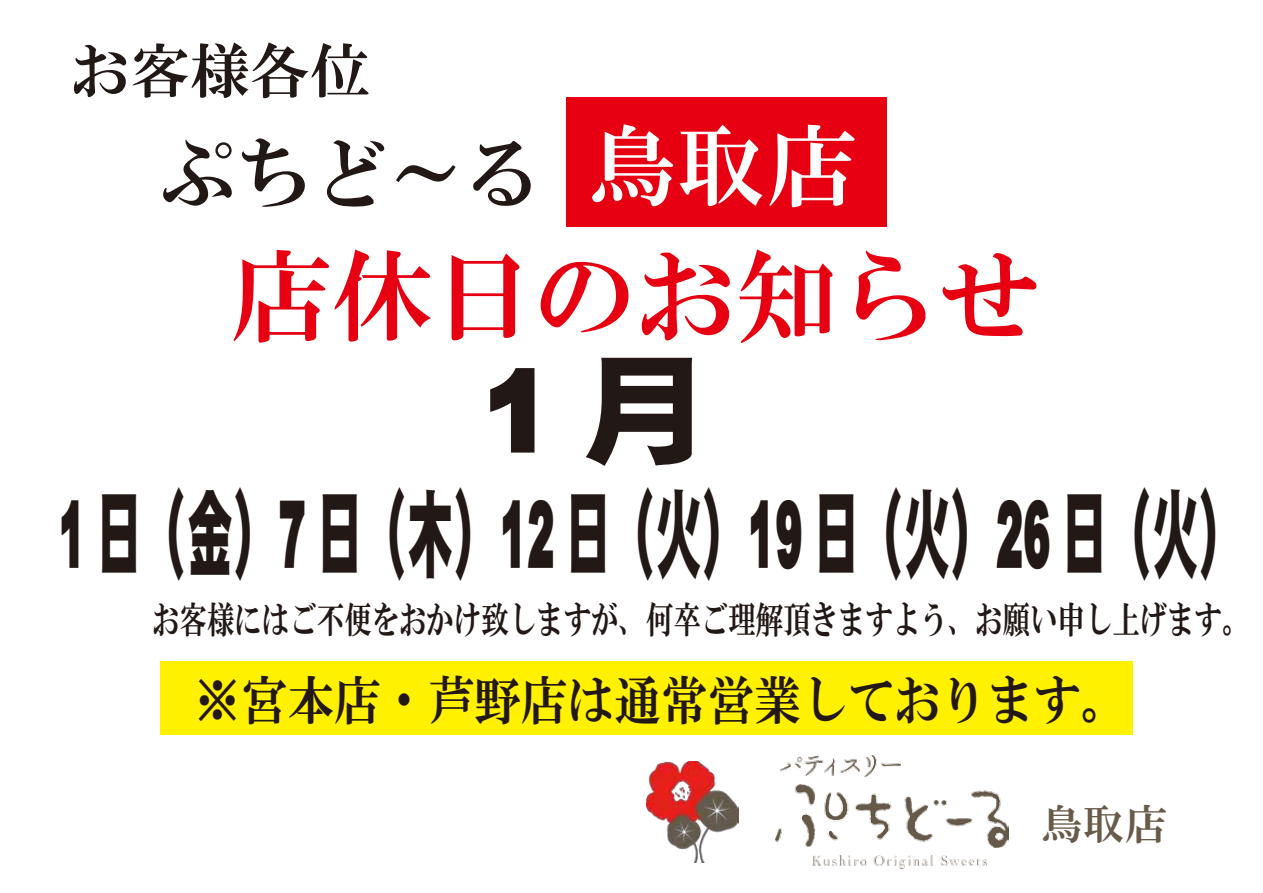
<style>
.page{position:relative;width:1263px;height:893px;background:#fff}
.page>*{position:absolute;margin:0;border:0;box-sizing:border-box;transform-origin:0 0}
.t1{font:120px "DHP Gothic EB WIN RKSJ H";color:#221815}
.t2{font:101.1px "HG Mincho E";color:#e60012}
.t3{font:96px "DHP Gothic EB WIN RKSJ H";color:#221815;scale:.47 1}
.t4{font:76.65px "HG Mincho E";color:#221815}
.t5{font:60px "HG Mincho E";color:#221815}
.t6{font:53.1px "HG Mincho E";color:#221815;scale:.88 1}
.t7{font:42.15px "HG Mincho E";color:#695b4a}
.t8{font:37.65px "HG Mincho E";color:#221815;scale:.73 1}
.s1{font-size:90px;color:#fff}
</style>
<div class="page">
<div style="left:160px;top:661px;width:972px;height:74px;background:#fff100"></div>
<div style="left:566px;top:97px;width:320px;height:129px;background:#e60012"></div>
<img style="left:646px;top:761px;width:92px;height:101px">
<img style="left:780px;top:755px;width:121px;height:21px">
<img style="left:775px;top:784px;width:234px;height:64px">
<img style="left:812px;top:856px;width:174px;height:12px">
<h3 class="t5" style="left:70px;top:40px;width:302px">お客様各位</h3>
<h3 class="t4" style="left:158px;top:135px;width:701px">ぷちど～る <span class="s1">鳥取店</span></h3>
<h2 class="t2" style="left:231px;top:244px;width:810px">店休日のお知らせ</h2>
<h1 class="t1" style="left:479px;top:350px;width:225px">1月</h1>
<h3 class="t3" style="left:58px;top:486px;width:2525px">1 日（金）7 日（木）12 日（火）19 日（火）26 日（火）</h3>
<p class="t8" style="left:152px;top:600px;width:1504px">お客様にはご不便をおかけ致しますが、何卒ご理解頂きますよう、お願い申し上げます。</p>
<h3 class="t6" style="left:194px;top:672px;width:1062px">※宮本店・芦野店は通常営業しております。</h3>
<p class="t7" style="left:1041px;top:802px;width:128px">鳥取店</p>
</div>
